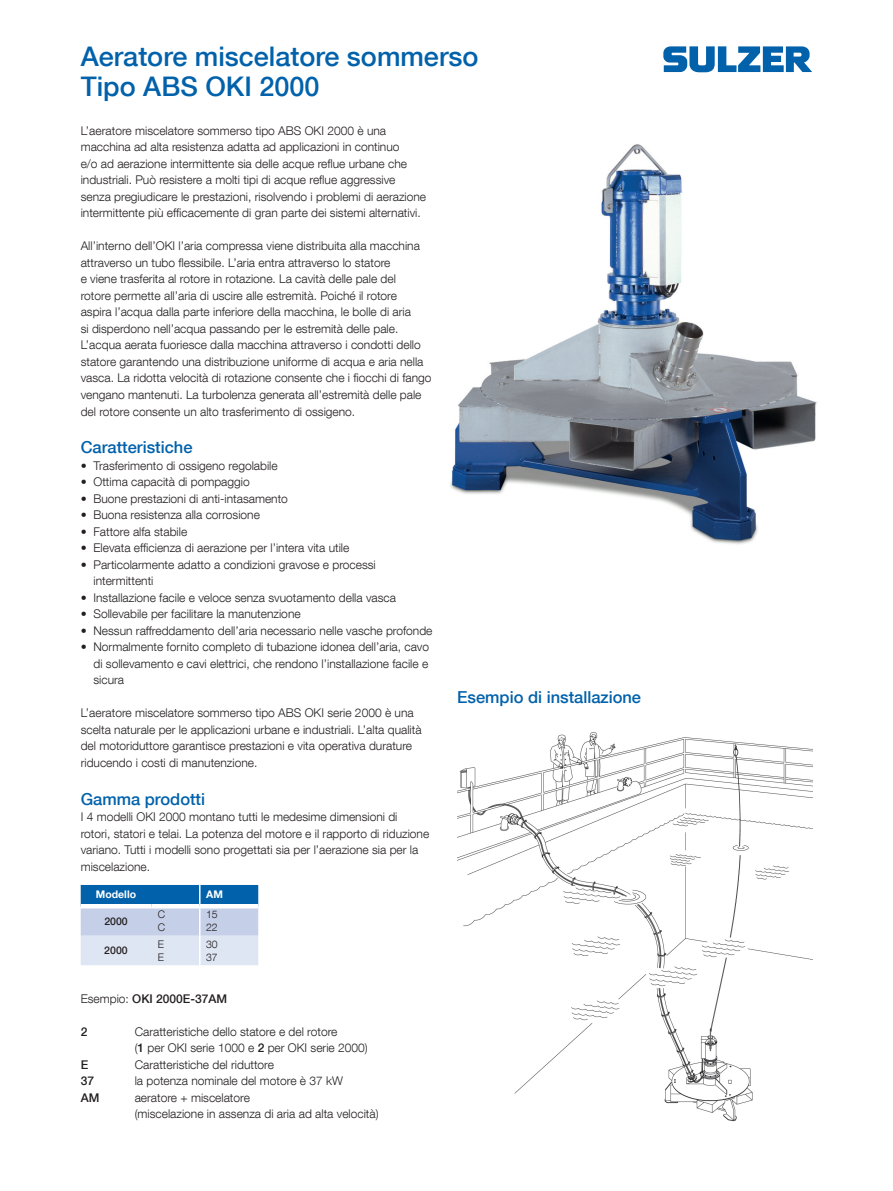
<style>
.page{position:relative;width:893px;height:1191px;background:#fff}
.page>*{position:absolute;margin:0;border:0;box-sizing:border-box;transform-origin:0 0}
.t1{font:500 27px/30px "Helvetica Neue LT Com";color:#0161aa}
.t2{font:500 16.5px "Helvetica Neue LT Com";color:#0161aa}
.t3{font:300 12px/16.5px "Helvetica Neue LT Com";color:#231f20}
.t4{font:500 12px "Helvetica Neue LT Com";color:#231f20}
.t5{font:300 10.5px/13.5px "Helvetica Neue LT Com";color:#231f20}
.t6{font:700 10.5px "Helvetica Neue LT Com";color:#fff}
.t7{font:500 10.5px "Helvetica Neue LT Com";color:#231f20}
.s1{font-weight:300}
.s2{font-weight:500}
</style>
<div class="page">
<svg style="left:81px;top:885px;width:177px;height:80px;background:#9ebddc"></svg>
<hr style="left:151px;top:904px;width:49px;height:4px;background:#fff">
<hr style="left:200px;top:904px;width:58px;height:4px;background:#fff">
<hr style="left:81px;top:904px;width:70px;height:4px;background:#fff">
<svg style="left:663px;top:46px;width:149px;height:26px"></svg>
<img style="left:450px;top:144px;width:367px;height:400px">
<img style="left:457px;top:732px;width:355px;height:390px">
<h1 class="t1" style="left:81px;top:41px;width:399px">Aeratore miscelatore sommerso<br>Tipo ABS OKI 2000</h1>
<p class="t3" style="left:81px;top:122px;width:347px">L’aeratore miscelatore sommerso tipo ABS OKI 2000 è una macchina ad alta resistenza adatta ad applicazioni in continuo<br>e/o ad aerazione intermittente sia delle acque reflue urbane che industriali. Può resistere a molti tipi di acque reflue aggressive senza pregiudicare le prestazioni, risolvendo i problemi di aerazione intermittente più efficacemente di gran parte dei sistemi alternativi.</p>
<p class="t3" style="left:81px;top:238px;width:352px">All’interno dell’OKI l’aria compressa viene distribuita alla macchina attraverso un tubo flessibile. L’aria entra attraverso lo statore<br>e viene trasferita al rotore in rotazione. La cavità delle pale del<br>rotore permette all’aria di uscire alle estremità. Poiché il rotore<br>aspira l’acqua dalla parte inferiore della macchina, le bolle di aria<br>si disperdono nell’acqua passando per le estremità delle pale.<br>L’acqua aerata fuoriesce dalla macchina attraverso i condotti dello statore garantendo una distribuzione uniforme di acqua e aria nella vasca. La ridotta velocità di rotazione consente che i fiocchi di fango vengano mantenuti. La turbolenza generata all’estremità delle pale del rotore consente un alto trasferimento di ossigeno.</p>
<h2 class="t2" style="left:81px;top:437px;width:113px">Caratteristiche</h2>
<p class="t3" style="left:81px;top:457px;width:199px">• Trasferimento di ossigeno regolabile</p>
<p class="t3" style="left:81px;top:473px;width:171px">• Ottima capacità di pompaggio</p>
<p class="t3" style="left:81px;top:490px;width:209px">• Buone prestazioni di anti-intasamento</p>
<p class="t3" style="left:81px;top:506px;width:181px">• Buona resistenza alla corrosione</p>
<p class="t3" style="left:81px;top:523px;width:108px">• Fattore alfa stabile</p>
<p class="t3" style="left:81px;top:539px;width:270px">• Elevata efficienza di aerazione per l’intera vita utile</p>
<p class="t3" style="left:93px;top:556px;width:284px;text-indent:-13px">• Particolarmente adatto a condizioni gravose e processi intermittenti</p>
<p class="t3" style="left:81px;top:589px;width:317px">• Installazione facile e veloce senza svuotamento della vasca</p>
<p class="t3" style="left:81px;top:605px;width:221px">• Sollevabile per facilitare la manutenzione</p>
<p class="t3" style="left:81px;top:622px;width:353px">• Nessun raffreddamento dell’aria necessario nelle vasche profonde</p>
<p class="t3" style="left:93px;top:638px;width:337px;text-align:justify;text-indent:-13px">• Normalmente fornito completo di tubazione idonea dell’aria, cavo di sollevamento e cavi elettrici, che rendono l’installazione facile e sicura</p>
<p class="t3" style="left:81px;top:704px;width:342px">L’aeratore miscelatore sommerso tipo ABS OKI serie 2000 è una scelta naturale per le applicazioni urbane e industriali. L’alta qualità del motoriduttore garantisce prestazioni e vita operativa durature riducendo i costi di manutenzione.</p>
<h2 class="t2" style="left:81px;top:789px;width:126px">Gamma prodotti</h2>
<p class="t3" style="left:81px;top:808px;width:350px">I 4 modelli OKI 2000 montano tutti le medesime dimensioni di rotori, statori e telai. La potenza del motore e il rapporto di riduzione variano. Tutti i modelli sono progettati sia per l’aerazione sia per la miscelazione.</p>
<p class="t6" style="left:96px;top:888px;width:42px">Modello</p>
<p class="t6" style="left:206px;top:888px;width:18px">AM</p>
<p class="t7" style="left:104px;top:914px;width:25px">2000</p>
<p class="t5" style="left:158px;top:907px;width:9px">C<br>C</p>
<p class="t5" style="left:206px;top:907px;width:13px">15<br>22</p>
<p class="t7" style="left:104px;top:944px;width:25px">2000</p>
<p class="t5" style="left:158px;top:936px;width:8px">E<br>E</p>
<p class="t5" style="left:206px;top:936px;width:13px">30<br>37</p>
<p class="t4" style="left:81px;top:991px;width:148px"><span class="s1">Esempio:</span> OKI 2000E-37AM</p>
<p class="t4" style="left:81px;top:1024px;width:8px">2</p>
<p class="t3" style="left:135px;top:1023px;width:235px">Caratteristiche dello statore e del rotore<br>(<span class="s2">1</span> per OKI serie 1000 e <span class="s2">2</span> per OKI serie 2000)</p>
<p class="t4" style="left:81px;top:1057px;width:9px">E</p>
<p class="t3" style="left:135px;top:1056px;width:141px">Caratteristiche del riduttore</p>
<p class="t4" style="left:81px;top:1073px;width:15px">37</p>
<p class="t3" style="left:135px;top:1072px;width:210px">la potenza nominale del motore è 37 kW</p>
<p class="t4" style="left:81px;top:1090px;width:20px">AM</p>
<p class="t3" style="left:135px;top:1089px;width:245px">aeratore + miscelatore<br>(miscelazione in assenza di aria ad alta velocità)</p>
<h2 class="t2" style="left:457px;top:686px;width:186px">Esempio di installazione</h2>
</div>
